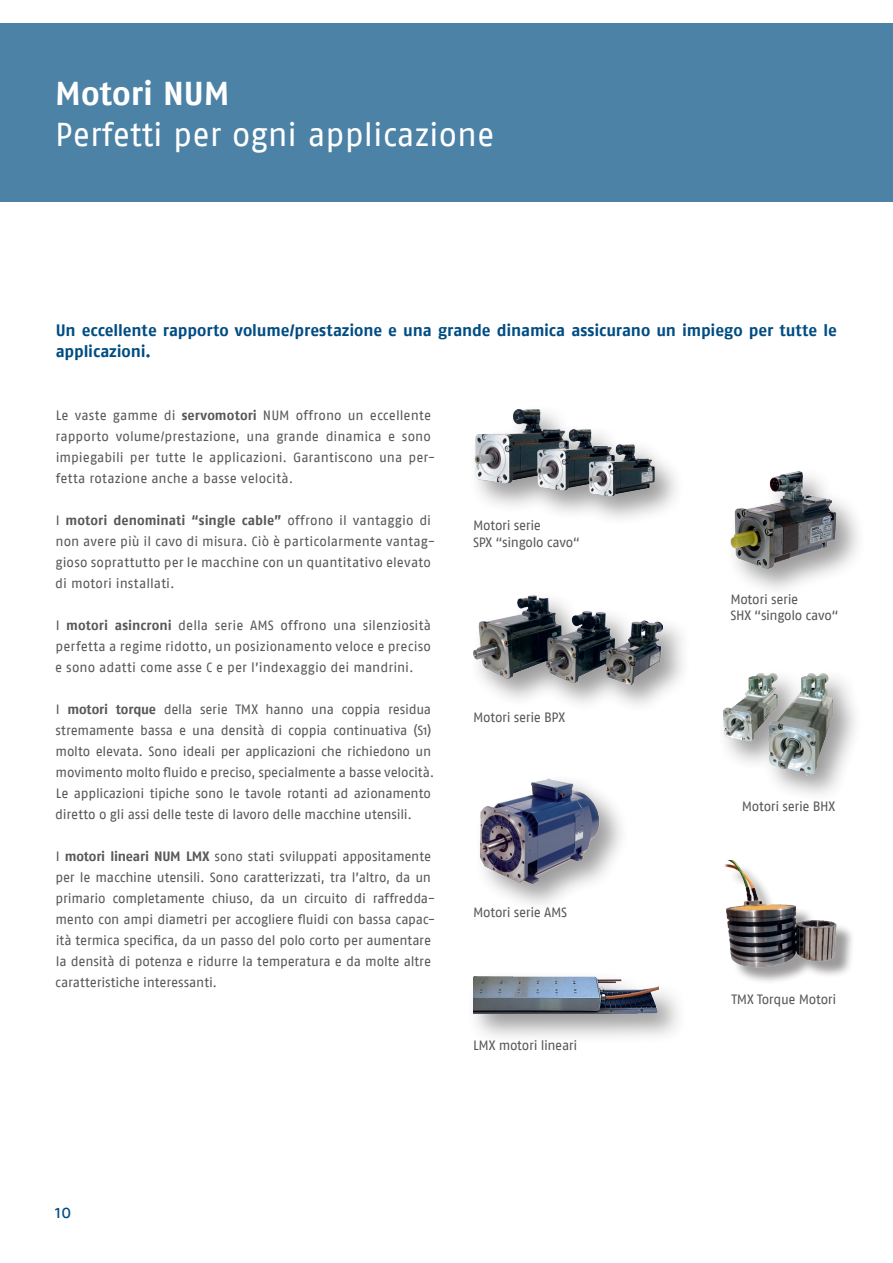
<style>
.page{position:relative;width:893px;height:1263px;background:#fff}
.page>*{position:absolute;margin:0;border:0;box-sizing:border-box;transform-origin:0 0}
.t1{font:33px "Fago No";color:#fff}
.t2{font:700 33px "Fago No";color:#fff}
.t3{font:18px "Fago No";color:#004c82}
.t4{font:700 16.5px/21px "Fago No";letter-spacing:-.01em;color:#004c82}
.t5{font:13.5px/21px "Fago No";letter-spacing:-.005em;color:#57585a}
.t6{font:13.5px/16.5px "Fago No";letter-spacing:-.025em;color:#57585a}
.s1{font-weight:700}
</style>
<div class="page">
<div style="left:0;top:23px;width:893px;height:179px;background:#4d82a7"></div>
<div style="left:717px;top:668px;width:147px;height:136px;background:#231f20;opacity:.45"></div>
<img style="left:720px;top:671px;width:116px;height:111px">
<div style="left:469px;top:404px;width:216px;height:123px;background:#231f20;opacity:.45"></div>
<img style="left:473px;top:409px;width:182px;height:89px">
<div style="left:728px;top:864px;width:127px;height:121px;background:#231f20;opacity:.45"></div>
<img style="left:724px;top:861px;width:116px;height:110px">
<div style="left:467px;top:971px;width:220px;height:74px;background:#231f20;opacity:.45"></div>
<img style="left:473px;top:977px;width:185px;height:36px">
<div style="left:475px;top:773px;width:155px;height:141px;background:#231f20;opacity:.45"></div>
<img style="left:477px;top:776px;width:123px;height:111px">
<div style="left:468px;top:590px;width:224px;height:125px;background:#231f20;opacity:.45"></div>
<img style="left:473px;top:595px;width:189px;height:90px">
<div style="left:725px;top:466px;width:141px;height:133px;background:#231f20;opacity:.45"></div>
<img style="left:725px;top:466px;width:124px;height:116px">
<h1 class="t2" style="left:55px;top:74px;width:176px">Motori NUM</h1>
<h1 class="t1" style="left:55px;top:115px;width:441px">Perfetti per ogni applicazione</h1>
<p class="t4" style="left:56px;top:320px;width:783px">Un eccellente rapporto volume/prestazione e una grande dinamica assicurano un impiego per tutte le applicazioni.</p>
<p class="t5" style="left:56px;top:405px;width:381px">Le vaste gamme di <span class="s1">servomotori</span> NUM offrono un eccellente rapporto volume/prestazione, una grande dinamica e sono impiegabili per tutte le applicazioni. Garantiscono una per&shy;fetta rotazione anche a basse velocità.</p>
<p class="t5" style="left:55px;top:510px;width:382px">I <span class="s1">motori denominati “single cable”</span> offrono il vantaggio di non avere più il cavo di misura. Ciò è particolarmente vantag&shy;gioso soprattutto per le macchine con un quantitativo elevato di motori installati.</p>
<p class="t5" style="left:55px;top:615px;width:377px;text-align:justify">I <span class="s1">motori asincroni</span> della serie AMS offrono una silenziosità perfetta a regime ridotto, un posizionamento veloce e preciso e sono adatti come asse C e per l’indexaggio dei mandrini.</p>
<p class="t5" style="left:55px;top:699px;width:381px">I <span class="s1">motori torque</span> della serie TMX hanno una coppia residua stremamente bassa e una densità di coppia continuativa (S1) molto elevata. Sono ideali per applicazioni che richiedono un movimento molto fluido e preciso, specialmente a basse velocità.<br>Le applicazioni tipiche sono le tavole rotanti ad azionamento diretto o gli assi delle teste di lavoro delle macchine utensili.</p>
<p class="t5" style="left:55px;top:846px;width:382px">I <span class="s1">motori lineari NUM LMX</span> sono stati sviluppati appositamente per le macchine utensili. Sono caratterizzati, tra l’altro, da un primario completamente chiuso, da un circuito di raffredda&shy;mento con ampi diametri per accogliere fluidi con bassa capac&shy;ità termica specifica, da un passo del polo corto per aumentare la densità di potenza e ridurre la temperatura e da molte altre caratteristiche interessanti.</p>
<p class="t6" style="left:473px;top:517px;width:108px">Motori serie<br>SPX “singolo cavo“</p>
<p class="t5" style="left:473px;top:707px;width:94px">Motori serie BPX</p>
<p class="t5" style="left:473px;top:902px;width:96px">Motori serie AMS</p>
<p class="t6" style="left:473px;top:1037px;width:106px">LMX motori lineari</p>
<h2 class="t3" style="left:55px;top:1202px;width:18px">10</h2>
<p class="t6" style="left:730px;top:591px;width:110px">Motori serie<br>SHX “singolo cavo“</p>
<p class="t5" style="left:742px;top:796px;width:95px">Motori serie BHX</p>
<p class="t5" style="left:731px;top:989px;width:106px">TMX Torque Motori</p>
</div>
